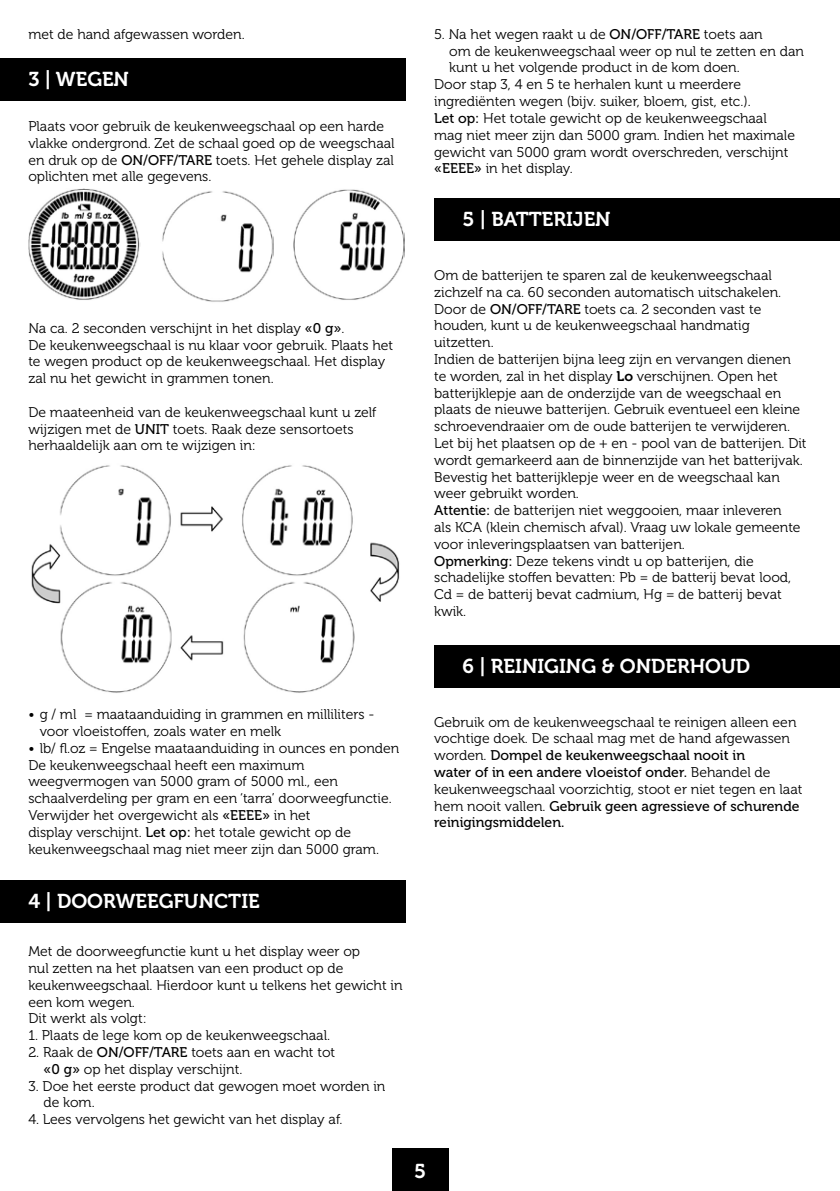
<style>
.page{position:relative;width:840px;height:1191px;background:#fff}
.page>*{position:absolute;margin:0;border:0;box-sizing:border-box;transform-origin:0 0}
.t1{font:20px "Museo 700";color:#fff}
.t2{font:14px/16.8px "Museo 300";color:#000}
.t3{font:14px/16.8px "Museo 500";color:#000}
.s1{font-family:"Museo 500"}
.s2{font-family:"Museo 700"}
.s3{font-family:"Museo 300"}
</style>
<div class="page">
<div style="left:391px;top:1148px;width:57px;height:43px;background:#000"></div>
<div style="left:434px;top:198px;width:405px;height:43px;background:#000"></div>
<div style="left:434px;top:645px;width:405px;height:42px;background:#000"></div>
<div style="left:0;top:58px;width:405px;height:43px;background:#000"></div>
<div style="left:0;top:880px;width:405px;height:43px;background:#000"></div>
<img style="left:28px;top:189px;width:113px;height:111px">
<img style="left:162px;top:191px;width:111px;height:111px">
<img style="left:293px;top:189px;width:111px;height:111px">
<img style="left:31px;top:465px;width:369px;height:228px">
<p class="t2" style="left:28px;top:26px;width:218px">met de hand afgewassen worden.</p>
<p class="t2" style="left:434px;top:26px;width:330px">5. Na het wegen raakt u de <span class="s1">ON/OFF/TARE</span> toets aan</p>
<p class="t2" style="left:449px;top:43px;width:356px">om de keukenweegschaal weer op nul te zetten en dan</p>
<p class="t2" style="left:449px;top:60px;width:292px">kunt u het volgende product in de kom doen.</p>
<p class="t2" style="left:434px;top:76px;width:308px">Door stap 3, 4 en 5 te herhalen kunt u meerdere</p>
<p class="t2" style="left:434px;top:93px;width:318px">ingrediënten wegen (bijv. suiker, bloem, gist, etc.).</p>
<p class="t2" style="left:434px;top:110px;width:334px"><span class="s1">Let op:</span> Het totale gewicht op de keukenweegschaal</p>
<p class="t2" style="left:434px;top:127px;width:362px">mag niet meer zijn dan 5000 gram. Indien het maximale</p>
<p class="t2" style="left:434px;top:144px;width:355px">gewicht van 5000 gram wordt overschreden, verschijnt</p>
<p class="t2" style="left:434px;top:160px;width:140px"><span class="s1">«EEEE»</span> in het display.</p>
<h1 class="t1" style="left:28px;top:68px;width:37px">3 | WEGEN</h1>
<p class="t2" style="left:28px;top:118px;width:367px">Plaats voor gebruik de keukenweegschaal op een harde vlakke ondergrond. Zet de schaal goed op de weegschaal en druk op de <span class="s1">ON/OFF/TARE</span> toets. Het gehele display zal oplichten met alle gegevens.</p>
<p class="t2" style="left:28px;top:320px;width:366px">Na ca. 2 seconden verschijnt in het display <span class="s1">«0 g»</span>.<br>De keukenweegschaal is nu klaar voor gebruik. Plaats het te wegen product op de keukenweegschaal. Het display zal nu het gewicht in grammen tonen.</p>
<p class="t2" style="left:28px;top:404px;width:349px">De maateenheid van de keukenweegschaal kunt u zelf wijzigen met de <span class="s1">UNIT</span> toets. Raak deze sensortoets herhaaldelijk aan om te wijzigen in:</p>
<h1 class="t1" style="left:462px;top:208px;width:54px">5|BATTERI</h1>
<h1 class="t1" style="left:572px;top:208px;width:25px">JEN</h1>
<p class="t2" style="left:434px;top:267px;width:374px">Om de batterijen te sparen zal de keukenweegschaal zichzelf na ca. 60 seconden automatisch uitschakelen.<br>Door de <span class="s1">ON/OFF/TARE</span> toets ca. 2 seconden vast te houden, kunt u de keukenweegschaal handmatig uitzetten.<br>Indien de batterijen bijna leeg zijn en vervangen dienen te worden, zal in het display <span class="s2">LO</span> verschijnen. Open het batterijklepje aan de onderzijde van de weegschaal en plaats de nieuwe batterijen. Gebruik eventueel een kleine schroevendraaier om de oude batterijen te verwijderen.<br>Let bij het plaatsen op de + en - pool van de batterijen. Dit wordt gemarkeerd aan de binnenzijde van het batterijvak.<br>Bevestig het batterijklepje weer en de weegschaal kan weer gebruikt worden.<br><span class="s1">Attentie:</span> de batterijen niet weggooien, maar inleveren<br>als KCA</p>
<p class="t2" style="left:434px;top:519px;width:368px;text-indent:51px">(klein chemisch afval). Vraag uw lokale gemeente voor inleveringsplaatsen van batterijen.<br><span class="s1">Opmerking:</span> Deze tekens vindt u op batterijen, die schadelijke stoffen bevatten: Pb = de batterij bevat lood, Cd = de batterij bevat cadmium, Hg = de batterij bevat kwik.</p>
<p class="t2" style="left:40px;top:706px;width:336px;text-indent:-11px">• g / ml = maataanduiding in grammen en milliliters - voor vloeistoffen, zoals water en melk</p>
<p class="t2" style="left:28px;top:740px;width:372px">• lb/ fl.oz = Engelse maataanduiding in ounces en ponden De keukenweegschaal heeft een maximum weegvermogen van 5000 gram of 5000 ml., een schaalverdeling per gram en een ‘tarra’ doorweegfunctie.<br>Verwijder het overgewicht als <span class="s1">«EEEE»</span> in het<br>display verschijnt. <span class="s1">Let op:</span> het totale gewicht op de keukenweegschaal mag niet meer zijn dan 5000 gram.</p>
<h1 class="t1" style="left:28px;top:890px;width:89px">4 | DOORWEEGFUNCTIE</h1>
<p class="t2" style="left:28px;top:943px;width:375px">Met de doorweegfunctie kunt u het display weer op<br>nul zetten na het plaatsen van een product op de keukenweegschaal. Hierdoor kunt u telkens het gewicht in een kom wegen.<br>Dit werkt als volgt:</p>
<p class="t2" style="left:28px;top:1027px;width:303px">1. Plaats de lege kom op de keukenweegschaal.</p>
<p class="t2" style="left:43px;top:1044px;width:293px;text-indent:-15px">2. Raak de <span class="s1">ON/OFF/TARE</span> toets aan en wacht tot <span class="s1">«0 g»</span> op het display verschijnt.</p>
<p class="t2" style="left:43px;top:1077px;width:343px;text-indent:-15px">3. Doe het eerste product dat gewogen moet worden in de kom.</p>
<p class="t2" style="left:28px;top:1111px;width:315px">4. Lees vervolgens het gewicht van het display af.</p>
<h1 class="t1" style="left:462px;top:655px;width:35px">6 | REINIGING</h1>
<h1 class="t1" style="left:601px;top:655px;width:49px">&amp; ONDERH</h1>
<h1 class="t1" style="left:704px;top:655px;width:31px">OUD</h1>
<p class="t2" style="left:434px;top:713px;width:363px">Gebruik om de keukenweegschaal te reinigen alleen een vochtige doek. De schaal mag met de hand afgewassen</p>
<p class="t3" style="left:434px;top:747px;width:337px"><span class="s3">worden.</span> Dompel de keukenweegschaal nooit in water of in een andere vloeistof onder. <span class="s3">Behandel de</span></p>
<p class="t2" style="left:434px;top:781px;width:369px">keukenweegschaal voorzichtig, stoot er niet tegen en laat</p>
<p class="t3" style="left:434px;top:797px;width:366px"><span class="s3">hem nooit vallen.</span> Gebruik geen agressieve of schurende reinigingsmiddelen.</p>
<h1 class="t1" style="left:414px;top:1159px;width:13px">5</h1>
</div>
